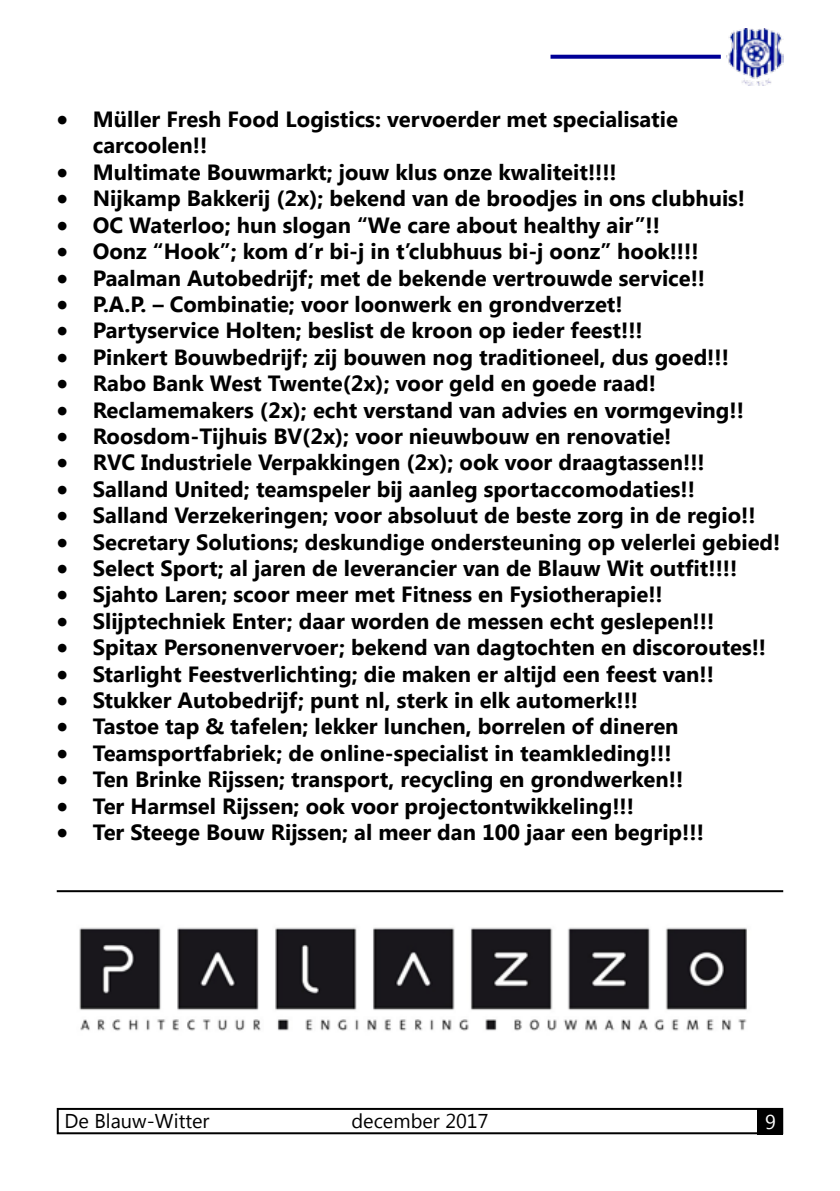
<style>
.page{position:relative;width:840px;height:1191px;background:#fff}
.page>*{position:absolute;margin:0;border:0;box-sizing:border-box;transform-origin:0 0}
.t1{font:700 22px/26.4px "Segoe UI";color:#000}
.t2{font:20px "Segoe UI";color:#000}
.t3{font:20px "Segoe UI";color:#fff}
</style>
<div class="page">
<div style="left:57px;top:1108px;width:725px;height:26px;border:2px solid #000"></div>
<div style="left:757px;top:1108px;width:25px;height:26px;background:#000"></div>
<img style="left:726px;top:28px;width:56px;height:57px">
<svg style="left:550px;top:55px;width:170px;height:4px"></svg>
<img style="left:73px;top:892px;width:680px;height:139px">
<hr style="left:57px;top:890px;width:725px;height:2px;background:#000">
<p class="t1" style="left:93px;top:105px;width:586px;text-indent:-36px">• Müller Fresh Food Logistics: vervoerder met specialisatie carcoolen!!</p>
<p class="t1" style="left:57px;top:158px;width:561px">• Multimate Bouwmarkt; jouw klus onze kwaliteit!!!!</p>
<p class="t1" style="left:57px;top:184px;width:689px">• N ijkamp Bakkerij (2x); bekend van de broodjes in ons clubhuis!</p>
<p class="t1" style="left:57px;top:210px;width:604px">• OC Waterloo; hun slogan “We care about healthy air”!!</p>
<p class="t1" style="left:57px;top:237px;width:643px">• Oonz “Hook”; kom d’r bi-j in t’clubhuus bi-j oonz” hook!!!!</p>
<p class="t1" style="left:57px;top:263px;width:649px">• Paalman Autobedrijf; met de bekende vertrouwde service!!</p>
<p class="t1" style="left:57px;top:290px;width:567px">• P.A.P. – Combinatie; voor loonwerk en grondverzet!</p>
<p class="t1" style="left:57px;top:316px;width:587px">• Partyservice Holten; beslist de kroon op ieder feest!!!</p>
<p class="t1" style="left:57px;top:342px;width:673px">• Pinkert Bouwbedrijf; zij bouwen nog traditioneel, dus goed!!!</p>
<p class="t1" style="left:57px;top:369px;width:600px">• Rabo Bank West Twente(2x); voor geld en goede raad!</p>
<p class="t1" style="left:57px;top:395px;width:688px">• Reclamemakers (2x); echt verstand van advies en vormgeving!!</p>
<p class="t1" style="left:57px;top:422px;width:616px">• Roosdom-Tijhuis BV(2x); voor nieuwbouw en renovatie!</p>
<p class="t1" style="left:57px;top:448px;width:649px">• RVC Industriele Verpakkingen (2x); ook voor draagtassen!!!</p>
<p class="t1" style="left:57px;top:474px;width:639px">• Salland United; teamspeler bij aanleg sportaccomodaties!!</p>
<p class="t1" style="left:57px;top:501px;width:700px">• Salland Verzekeringen; voor absoluut de beste zorg in de regio!!</p>
<p class="t1" style="left:57px;top:527px;width:724px">• Secretary Solutions; deskundige ondersteuning op velerlei gebied!</p>
<p class="t1" style="left:57px;top:554px;width:681px">• Select Sport; al jaren de leverancier van de Blauw Wit outfit!!!!</p>
<p class="t1" style="left:57px;top:580px;width:607px">• Sjahto Laren; scoor meer met Fitness en Fysiotherapie!!</p>
<p class="t1" style="left:57px;top:606px;width:658px">• Slijptechniek Enter; daar worden de messen echt geslepen!!!</p>
<p class="t1" style="left:57px;top:633px;width:710px">• Spitax Personenvervoer; bekend van dagtochten en discoroutes!!</p>
<p class="t1" style="left:57px;top:659px;width:658px">• Starlight Feestverlichting; die maken er altijd een feest van!!</p>
<p class="t1" style="left:57px;top:686px;width:582px">• Stukker Autobedrijf; punt nl, sterk in elk automerk!!!</p>
<p class="t1" style="left:57px;top:712px;width:623px">• Tastoe tap &amp; tafelen; lekker lunchen, borrelen of dineren</p>
<p class="t1" style="left:57px;top:738px;width:616px">• Teamsportfabriek; de online-specialist in teamkleding!!!</p>
<p class="t1" style="left:57px;top:765px;width:627px">• Ten Brinke Rijssen; transport, recycling en grondwerken!!</p>
<p class="t1" style="left:57px;top:791px;width:578px">• Ter Harmsel Rijssen; ook voor projectontwikkeling!!!</p>
<p class="t1" style="left:57px;top:818px;width:648px">• Ter Steege Bouw Rijssen; al meer dan 100 jaar een begrip!!!</p>
<p class="t2" style="left:64px;top:1107px;width:146px">De Blauw-Witter</p>
<p class="t2" style="left:351px;top:1107px;width:138px">december 2017</p>
<p class="t3" style="left:764px;top:1108px;width:12px">9</p>
</div>
